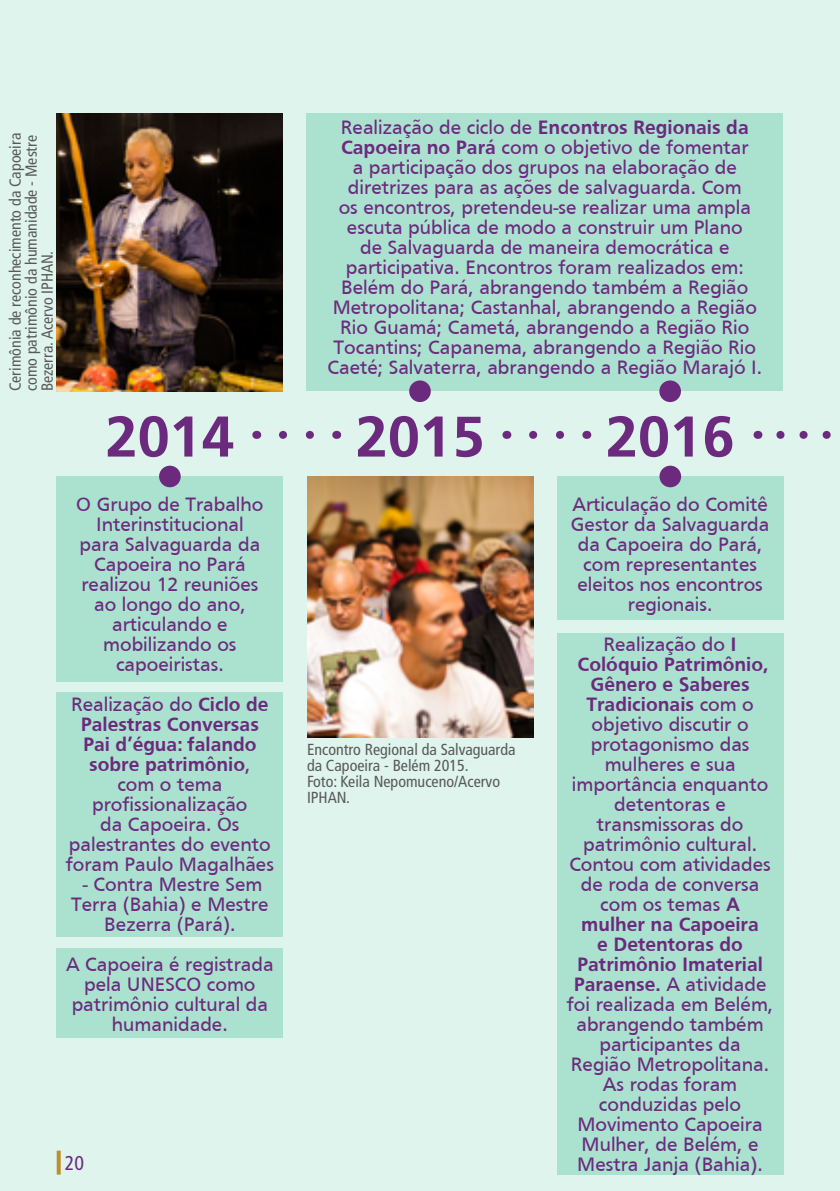
<style>
.page{position:relative;width:840px;height:1191px;background:#fff}
.page>*{position:absolute;margin:0;border:0;box-sizing:border-box;transform-origin:0 0}
.t1{font:700 60px "Frutiger";color:#6c2a7e}
.t2{font:20px/20px "Frutiger";color:#6c2a7e;text-align:center}
.t3{font:condensed 20px "Frutiger";color:#6c2a7e}
.t4{font:condensed 16px/16px "Frutiger";color:#58595b}
.s1{font-weight:700}
</style>
<div class="page">
<div style="left:0;top:0;width:839px;height:1191px;background:#dff4ed"></div>
<div style="left:57px;top:476px;width:226px;height:206px;background:#aae2cf"></div>
<div style="left:57px;top:692px;width:226px;height:245px;background:#aae2cf"></div>
<div style="left:57px;top:948px;width:226px;height:90px;background:#aae2cf"></div>
<div style="left:556px;top:476px;width:226px;height:144px;background:#aae2cf"></div>
<div style="left:556px;top:632px;width:226px;height:542px;background:#aae2cf"></div>
<div style="left:307px;top:113px;width:475px;height:278px;background:#aae2cf"></div>
<div style="left:159px;top:466px;width:22px;height:21px;background:#6c2a7e;border-radius:50%"></div>
<div style="left:659px;top:466px;width:21px;height:21px;background:#6c2a7e;border-radius:50%"></div>
<div style="left:409px;top:380px;width:21px;height:22px;background:#6c2a7e;border-radius:50%"></div>
<div style="left:659px;top:380px;width:21px;height:22px;background:#6c2a7e;border-radius:50%"></div>
<img style="left:57px;top:113px;width:226px;height:278px">
<svg style="left:283px;top:431px;width:31px;height:8px"></svg>
<svg style="left:780px;top:431px;width:60px;height:8px"></svg>
<svg style="left:532px;top:431px;width:32px;height:8px"></svg>
<img style="left:307px;top:476px;width:226px;height:261px">
<svg style="left:57px;top:1150px;width:4px;height:24px"></svg>
<p class="t4" style="left:7px;top:391px;width:260px;rotate:-90deg">Cerimônia de reconhecimento da Capoeira como patrimônio da humanidade - Mestre<br>Bezerra. Acervo IPHAN.</p>
<p class="t2" style="left:327px;top:117px;width:436px">Realização de ciclo de <span class="s1">Encontros Regionais da Capoeira no Pará</span> com o objetivo de fomentar<br>a participação dos grupos na elaboração de diretrizes para as ações de salvaguarda. Com<br>os encontros, pretendeu-se realizar uma ampla escuta pública de modo a construir um Plano<br>de Salvaguarda de maneira democrática e participativa. Encontros foram realizados em:<br>Belém do Pará, abrangendo também a Região Metropolitana; Castanhal, abrangendo a Região Rio Guamá; Cametá, abrangendo a Região Rio Tocantins; Capanema, abrangendo a Região Rio Caeté; Salvaterra, abrangendo a Região Marajó I.</p>
<h1 class="t1" style="left:105px;top:402px;width:130px">2014</h1>
<h1 class="t1" style="left:355px;top:402px;width:130px">2015</h1>
<h1 class="t1" style="left:605px;top:402px;width:130px">2016</h1>
<p class="t2" style="left:76px;top:494px;width:188px">O Grupo de Trabalho<br>Interinstitucional para Salvaguarda da<br>Capoeira no Pará realizou 12 reuniões ao longo do ano, articulando e mobilizando os capoeiristas.</p>
<p class="t2" style="left:66px;top:694px;width:210px">Realização do <span class="s1">Ciclo de<br>Palestras Conversas<br>Pai d’égua: falando sobre patrimônio</span>,<br>com o tema profissionalização<br>da Capoeira. Os palestrantes do evento foram Paulo Magalhães</p>
<p class="t2" style="left:71px;top:874px;width:199px">- Contra Mestre Sem<br>Terra (Bahia) e Mestre<br>Bezerra (Pará).</p>
<p class="t2" style="left:66px;top:954px;width:209px">A Capoeira é registrada pela UNESCO como patrimônio cultural da humanidade.</p>
<p class="t4" style="left:307px;top:742px;width:210px">Encontro Regional da Salvaguarda da Capoeira - Belém 2015.<br>Foto: Keila Nepomuceno/Acervo<br>IPHAN.</p>
<p class="t3" style="left:65px;top:1151px;width:21px">20</p>
<p class="t2" style="left:570px;top:494px;width:200px">Articulação do Comitê<br>Gestor da Salvaguarda da Capoeira do Pará, com representantes eleitos nos encontros regionais.</p>
<p class="t2" style="left:566px;top:634px;width:208px">Realização do <span class="s1">I<br>Colóquio Patrimônio,<br>Gênero e Saberes<br>Tradicionais</span> com o objetivo discutir o protagonismo das mulheres e sua importância enquanto detentoras e transmissoras do patrimônio cultural.<br>Contou com atividades de roda de conversa com os temas <span class="s1">A mulher na Capoeira<br>e Detentoras do<br>Patrimônio I material<br>Paraense.</span> A atividade foi realizada em Belém, abrangendo também participantes da<br>Região Metropolitana.<br>As rodas foram conduzidas pelo<br>Movimento Capoeira<br>Mulher, de Belém, e<br>Mestra Janja (Bahia).</p>
</div>
